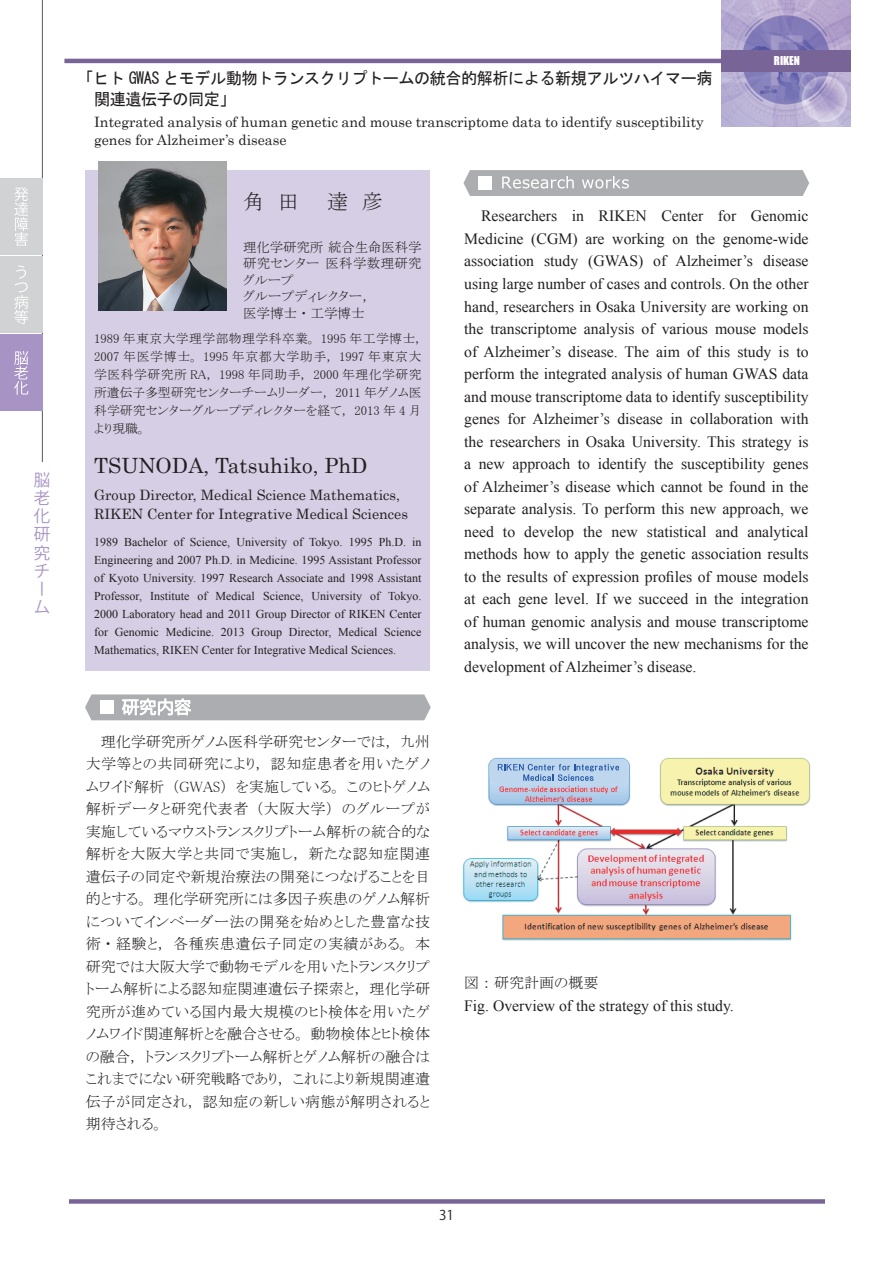
<style>
.page{position:relative;width:893px;height:1263px;background:#fff}
.page>*{position:absolute;margin:0;border:0;box-sizing:border-box;transform-origin:0 0}
.t1{font:21px "Century";color:#231f20}
.t2{font:21px "MS P Mincho";color:#231f20}
.t3{font:16.5px/21px "MS Gothic";letter-spacing:-.03em;color:#231f20}
.t4{font:16.5px/18.1px "Koz Go Pro";color:#a893c5}
.t5{font:15.75px/22.5px "Times New Roman";color:#231f20;text-align:justify}
.t6{font:15px/22.5px "MS P Mincho";letter-spacing:.005em;color:#231f20;text-align:justify}
.t7{font:14.25px/18px "Century";color:#231f20}
.t8{font:13.5px/16.5px "MS P Mincho";color:#231f20}
.t9{font:13.5px "Koz Go Pro";color:#231f20}
.t10{font:12.75px/18px "MS P Mincho";letter-spacing:.01em;color:#231f20}
.t11{font:12px/18px "Times New Roman";color:#231f20;text-align:justify}
.t12{font:11.25px "Impact";color:#fff}
</style>
<div class="page">
<div style="left:69px;top:1199px;width:756px;height:5px;background:#796497"></div>
<img style="left:721px;top:0;width:130px;height:126px">
<hr style="left:64px;top:59px;width:756px;height:4px;background:#796497">
<div style="left:721px;top:50px;width:130px;height:21px;background:#796497"></div>
<hr style="left:42px;top:0;width:1px;height:462px;background:#57585a">
<div style="left:0;top:335px;width:43px;height:76px;background:#a893c5"></div>
<svg style="left:14px;top:351px;width:14px;height:44px"></svg>
<div style="left:0;top:256px;width:43px;height:77px;background:#d1d2d4"></div>
<svg style="left:14px;top:265px;width:14px;height:59px"></svg>
<div style="left:0;top:178px;width:43px;height:77px;background:#d1d2d4"></div>
<svg style="left:14px;top:187px;width:14px;height:59px"></svg>
<div style="left:86px;top:170px;width:344px;height:500px;background:#d5cee4"></div>
<svg style="left:85px;top:694px;width:346px;height:26px"></svg>
<div style="left:101px;top:701px;width:13px;height:13px;background:#fff"></div>
<svg style="left:463px;top:170px;width:346px;height:26px"></svg>
<img style="left:98px;top:162px;width:128px;height:148px">
<img style="left:463px;top:757px;width:348px;height:184px">
<div style="left:489px;top:759px;width:139px;height:24px;background:#bed7ef;border-radius:8px"></div>
<svg style="left:498px;top:764px;width:121px;height:17px"></svg>
<p class="t4" style="left:34px;top:471px;width:18px">脳老化研究チーム</p>
<p class="t3" style="left:94px;top:68px;width:620px;text-indent:-17px">「ヒト GWAS とモデル動物トランスクリプトームの統合的解析による新規アルツハイマー病関連遺伝子の同定」</p>
<p class="t7" style="left:94px;top:112px;width:611px">Integrated analysis of human genetic and mouse transcriptome data to identify susceptibility genes for Alzheimer’s disease</p>
<p class="t12" style="left:774px;top:52px;width:28px">RIKEN</p>
<h1 class="t2" style="left:243px;top:191px;width:141px">角　田　　達　彦</h1>
<p class="t8" style="left:243px;top:239px;width:180px">理化学研究所 統合生命医科学研究センター 医科学数理研究グループ<br>グループディレクター，<br>医学博士・工学博士</p>
<p class="t10" style="left:94px;top:329px;width:331px">1989 年東京大学理学部物理学科卒業。 1995 年工学博士，<br>2007 年医学博士。 1995 年京都大学助手， 1997 年東京大学医科学研究所 RA， 1998 年同助手， 2000 年理化学研究所遺伝子多型研究センターチームリーダー， 2011 年ゲノム医科学研究センターグループディレクターを経て， 2013 年 4 月より現職。</p>
<h1 class="t1" style="left:94px;top:447px;width:275px">TSUNODA, Tatsuhiko, PhD</h1>
<p class="t7" style="left:94px;top:484px;width:315px;line-height:19.5px">Group Director, Medical Science Mathematics,<br>RIKEN Center for Integrative Medical Sciences</p>
<p class="t11" style="left:94px;top:533px;width:329px">1989 Bachelor of Science, University of Tokyo. 1995 Ph.D. in Engineering and 2007 Ph.D. in Medicine. 1995 Assistant Professor of Kyoto University. 1997 Research Associate and 1998 Assistant Professor, Institute of Medical Science, University of Tokyo.<br>2000 Laboratory head and 2011 Group Director of RIKEN Center for Genomic Medicine. 2013 Group Director, Medical Science Mathematics, RIKEN Center for Integrative Medical Sciences.</p>
<p class="t6" style="left:86px;top:730px;width:346px;text-indent:15px">理化学研究所ゲノム医科学研究センターでは，九州大学等との共同研究により，認知症患者を用いたゲノムワイド解析（GWAS）を実施している。このヒトゲノム解析データと研究代表者（大阪大学）のグループが実施しているマウストランスクリプトーム解析の統合的な解析を大阪大学と共同で実施し，新たな認知症関連遺伝子の同定や新規治療法の開発につなげることを目的とする。理化学研究所には多因子疾患のゲノム解析についてインベーダー法の開発を始めとした豊富な技術・経験と，各種疾患遺伝子同定の実績がある。本研究では大阪大学で動物モデルを用いたトランスクリプトーム解析による認知症関連遺伝子探索と，理化学研究所が進めている国内最大規模のヒト検体を用いたゲノムワイド関連解析とを融合させる。動物検体とヒト検体の融合，トランスクリプトーム解析とゲノム解析の融合はこれまでにない研究戦略であり，これにより新規関連遺伝子が同定され，認知症の新しい病態が解明されると期待される。</p>
<p class="t5" style="left:464px;top:205px;width:346px;text-indent:17px">Researchers in RIKEN Center for Genomic Medicine (CGM) are working on the genome-wide association study (GWAS) of Alzheimer’s disease using large number of cases and controls. On the other hand, researchers in Osaka University are working on the transcriptome analysis of various mouse models of Alzheimer’s disease. The aim of this study is to perform the integrated analysis of human GWAS data and mouse transcriptome data to identify susceptibility genes for Alzheimer’s disease in collaboration with the researchers in Osaka University. This strategy is a new approach to identify the susceptibility genes of Alzheimer’s disease which cannot be found in the separate analysis. To perform this new approach, we need to develop the new statistical and analytical methods how to apply the genetic association results to the results of expression profiles of mouse models at each gene level. If we succeed in the integration of human genomic analysis and mouse transcriptome analysis, we will uncover the new mechanisms for the development of Alzheimer’s disease.</p>
<p class="t6" style="left:464px;top:971px;width:136px">図：研究計画の概要</p>
<p class="t5" style="left:464px;top:994px;width:271px">Fig. Overview of the strategy of this study.</p>
<p class="t9" style="left:439px;top:1206px;width:16px">31</p>
</div>
